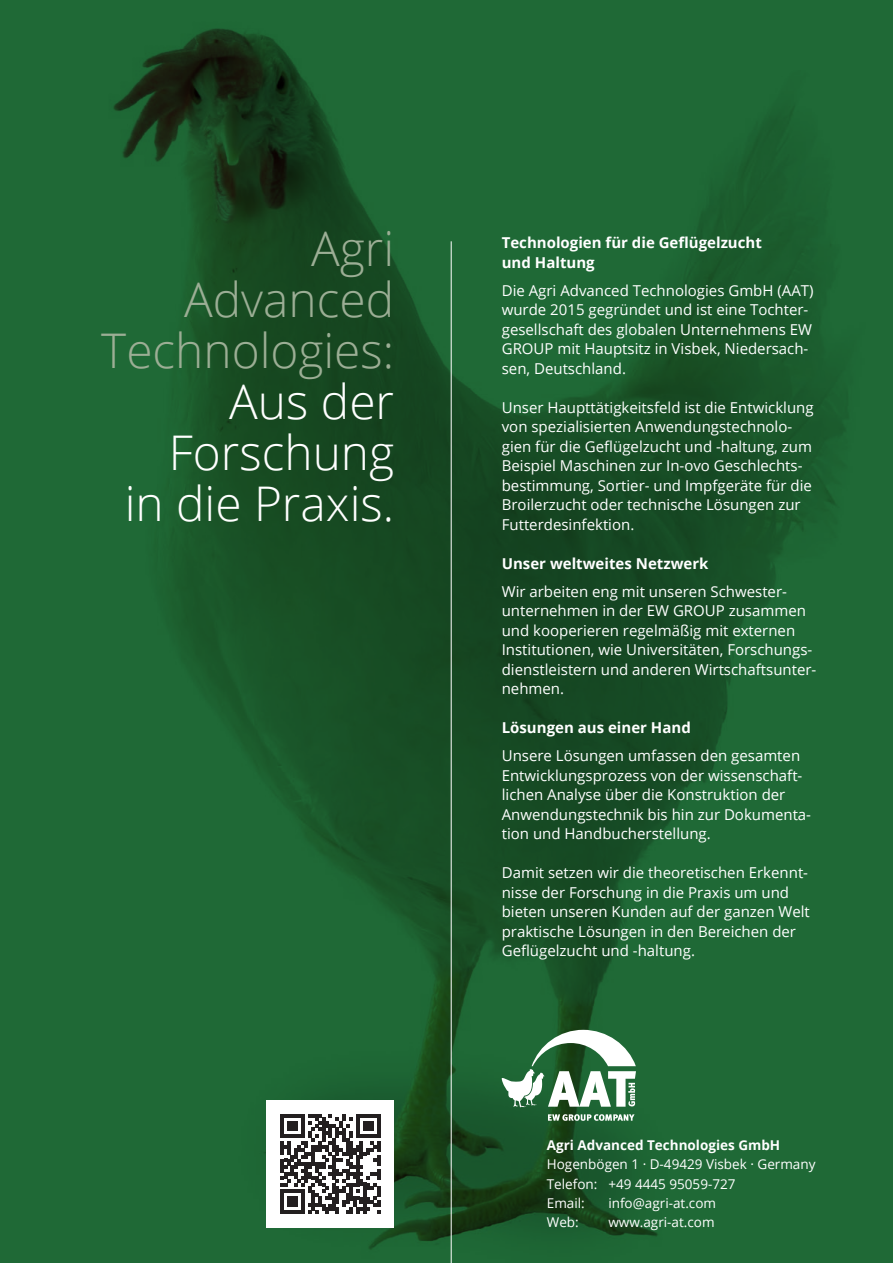
<style>
.page{position:relative;width:893px;height:1263px;background:#1f6936}
.page>*{position:absolute;margin:0;border:0;box-sizing:border-box;transform-origin:0 0}
.t1{font:300 47.85px/50.8px "Open Sans";color:#fff;text-align:right}
.t2{font:300 47.85px/50.8px "Open Sans";color:#9cae95;text-align:right}
.t3{font:15px/19.5px "Open Sans";color:#fff}
.t4{font:700 15px/19.5px "Open Sans";color:#fff}
.t5{font:13.5px/19.2px "Open Sans";color:#fff}
.t6{font:700 13.5px "Open Sans";color:#fff}
</style>
<div class="page">
<img style="left:113px;top:28px;width:735px;height:1235px">
<svg style="left:548px;top:1114px;width:86px;height:7px"></svg>
<svg style="left:502px;top:1030px;width:134px;height:78px"></svg>
<hr style="left:451px;top:241px;width:1px;height:1022px;background:#fff">
<div style="left:267px;top:1100px;width:127px;height:128px;background:#fff"></div>
<svg style="left:280px;top:1114px;width:100px;height:100px"></svg>
<h1 class="t2" style="left:101px;top:222px;width:294px">Agri<br>Advanced<br>Technologies:</h1>
<h1 class="t1" style="left:125px;top:375px;width:271px">Aus der<br>Forschung in die Praxis.</h1>
<p class="t4" style="left:502px;top:232px;width:262px">Technologien für die Geflügelzucht und Haltung</p>
<p class="t3" style="left:502px;top:280px;width:313px">Die Agri Advanced Technologies GmbH (AAT) wurde 2015 gegründet und ist eine Tochter&shy;gesellschaft des globalen Unternehmens EW GROUP mit Hauptsitz in Visbek, Niedersach&shy;sen, Deutschland.</p>
<p class="t3" style="left:502px;top:397px;width:313px">Unser Haupttätigkeitsfeld ist die Entwicklung von spezialisierten Anwendungstechnolo&shy;gien für die Geflügelzucht und -haltung, zum Beispiel Maschinen zur In-ovo Geschlechts&shy;bestimmung, Sortier- und Impfgeräte für die Broilerzucht oder technische Lösungen zur Futterdesinfektion.</p>
<p class="t4" style="left:502px;top:553px;width:208px">Unser weltweites Netzwerk</p>
<p class="t3" style="left:502px;top:581px;width:316px">Wir arbeiten eng mit unseren Schwester&shy;unternehmen in der EW GROUP zusammen und kooperieren regelmäßig mit externen Institutionen, wie Universitäten, Forschungs&shy;dienstleistern und anderen Wirtschaftsunter&shy;nehmen.</p>
<p class="t4" style="left:502px;top:717px;width:191px">Lösungen aus einer Hand</p>
<p class="t3" style="left:502px;top:745px;width:311px">Unsere Lösungen umfassen den gesamten Entwicklungsprozess von der wissenschaft&shy;lichen Analyse über die Konstruktion der Anwendungstechnik bis hin zur Dokumenta&shy;tion und Handbucherstellung.</p>
<p class="t3" style="left:502px;top:862px;width:310px">Damit setzen wir die theoretischen Erkennt&shy;nisse der Forschung in die Praxis um und bieten unseren Kunden auf der ganzen Welt praktische Lösungen in den Bereichen der Geflügelzucht und -haltung.</p>
<p class="t6" style="left:547px;top:1136px;width:235px">Agri Advanced Technologies GmbH</p>
<p class="t5" style="left:547px;top:1154px;width:270px">Hogenbögen 1 · D-49429 Visbek · Germany<br>Telefon: +49 4445 95059-727<br>Email:</p>
<p class="t5" style="left:608px;top:1193px;width:109px">info@agri-at.com</p>
<p class="t5" style="left:547px;top:1212px;width:33px">Web:</p>
<p class="t5" style="left:608px;top:1212px;width:108px">www.agri-at.com</p>
</div>
